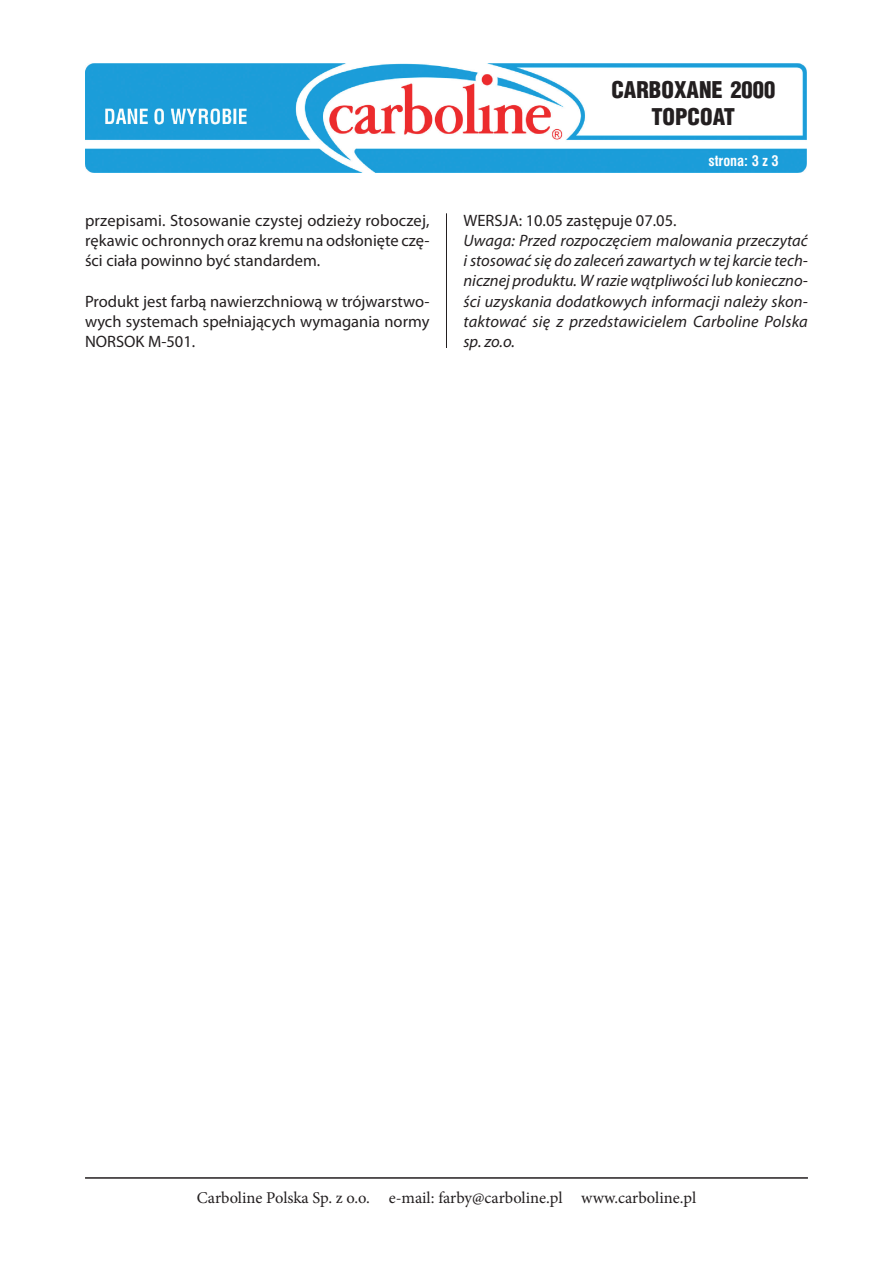
<style>
.page{position:relative;width:893px;height:1263px;background:#fff}
.page>*{position:absolute;margin:0;border:0;box-sizing:border-box;transform-origin:0 0}
.t1{font:900 22.5px/27px "Switzerland Cond";color:#231f20;text-align:center}
.t2{font:16.5px/20.2px "Myriad Pro";color:#231f20;text-align:justify}
.t3{font:italic 16.5px/20.2px "Myriad Pro";letter-spacing:.01em;color:#231f20;text-align:justify}
.t4{font:16.5px "Minion Pro";color:#231f20}
.t5{font:700 13.5px "Swis 721 Cn PL";color:#fff}
</style>
<div class="page">
<hr style="left:85px;top:1177px;width:723px;height:2px;background:#231f20">
<img style="left:85px;top:64px;width:721px;height:108px">
<hr style="left:446px;top:213px;width:1px;height:135px;background:#231f20">
<h1 class="t1" style="left:611px;top:75px;width:165px">CARBOXANE 2000<br>TOPCOAT</h1>
<p class="t2" style="left:85px;top:210px;width:346px">przepisami. Stosowanie czystej odzieży roboczej, rękawic ochronnych oraz kremu na odsłonięte czę&shy;ści ciała powinno być standardem.</p>
<p class="t2" style="left:85px;top:291px;width:346px">Produkt jest farbą nawierzchniową w trójwarstwo&shy;wych systemach spełniających wymagania normy NORSOK M-501.</p>
<p class="t5" style="left:708px;top:152px;width:72px">strona: 3 z 3</p>
<p class="t2" style="left:463px;top:210px;width:215px">WERSJA: 10.05 zastępuje 07.05.</p>
<p class="t3" style="left:463px;top:230px;width:346px">Uwaga: Przed rozpoczęciem malowania przeczytać i stosować się do zaleceń zawartych w tej karcie tech&shy;nicznej produktu. W razie wątpliwości lub konieczno&shy;ści uzyskania dodatkowych informacji należy skon&shy;taktować się z przedstawicielem Carboline Polska sp. zo.o.</p>
<p class="t4" style="left:197px;top:1187px;width:501px">Carboline Polska Sp. z o.o. e-mail: farby@carboline.pl www.carboline.pl</p>
</div>
